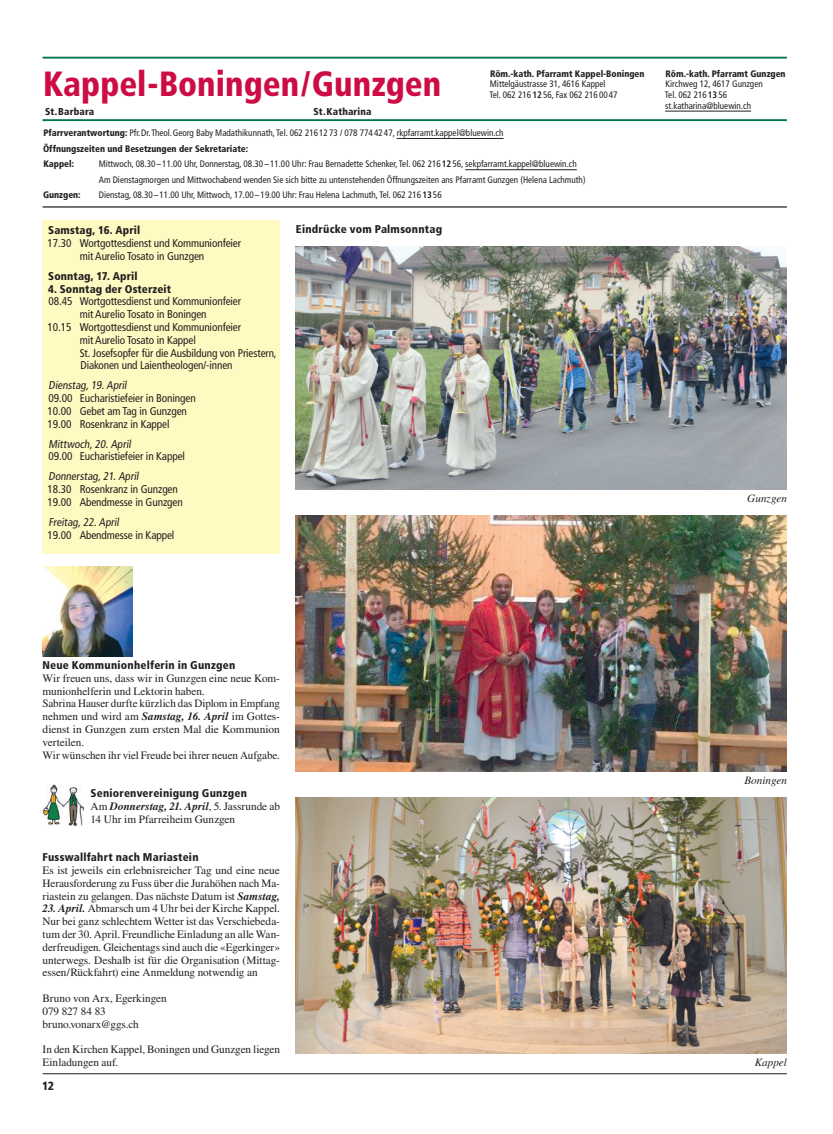
<style>
.page{position:relative;width:833px;height:1134px;background:#fff}
.page>*{position:absolute;margin:0;border:0;box-sizing:border-box;transform-origin:0 0}
.t1{font:900 condensed 35px "Frutiger";color:#cd0c44;scale:.95 1}
.t2{font:900 condensed 11.88px "Frutiger";color:#231f20}
.t3{font:11.25px/12.8px "Times";letter-spacing:-.005em;color:#231f20}
.t4{font:condensed 11.25px/12.9px "Frutiger";letter-spacing:-.01em;color:#231f20}
.t5{font:900 condensed 11.25px "Frutiger";letter-spacing:.015em;color:#231f20}
.t6{font:italic 11.25px "Times";color:#231f20}
.t7{font:900 condensed 10px "Frutiger";letter-spacing:.01em;color:#231f20}
.t8{font:condensed 9.38px/10.6px "Frutiger";color:#231f20}
.t9{font:900 condensed 9.38px "Frutiger";color:#231f20}
.s1{font-weight:700}
.s2{font-weight:900}
.s3{font-weight:700;font-style:italic}
</style>
<div class="page">
<hr style="left:43px;top:57px;width:744px;height:2px;background:#00794a">
<hr style="left:43px;top:119px;width:744px;height:2px;background:#00794a">
<hr style="left:43px;top:206px;width:744px;height:2px;background:#231f20">
<hr style="left:397px;top:138px;width:106px;height:1px;background:#231f20">
<hr style="left:465px;top:169px;width:112px;height:1px;background:#231f20">
<hr style="left:665px;top:111px;width:86px;height:1px;background:#231f20">
<hr style="left:43px;top:1073px;width:744px;height:1px;background:#231f20">
<div style="left:43px;top:220px;width:237px;height:334px;background:#fffac1"></div>
<img style="left:43px;top:566px;width:90px;height:90px">
<img style="left:43px;top:784px;width:40px;height:41px">
<img style="left:296px;top:246px;width:491px;height:243px">
<img style="left:296px;top:515px;width:491px;height:256px">
<img style="left:296px;top:797px;width:491px;height:256px">
<p class="t9" style="left:490px;top:68px;width:156px">Röm.-kath. Pfarramt Kappel-Boningen</p>
<p class="t8" style="left:489px;top:79px;width:130px">Mittelgäustrasse 31, 4616 Kappel<br>Tel. 062 216<span class="s1">12</span>56, Fax 062 216 00 47</p>
<p class="t8" style="left:43px;top:125px;width:462px;line-height:15.6px"><span class="s2">Pfarrverantwortung:</span> Pfr.Dr.Theol.Georg Baby Madathikunnath, Tel. 062 216 12 73 / 078 774 42 47, rkpfarramt.kappel@bluewin.ch<br><span class="s2">Öffnungszeiten und Besetzungen der Sekretariate:<br>Kappel:</span></p>
<h1 class="t1" style="left:43px;top:63px;width:421px">Kappel-Boningen/Gunzgen</h1>
<p class="t7" style="left:45px;top:105px;width:51px">St.Barbara</p>
<p class="t7" style="left:313px;top:105px;width:60px">St.Katharina</p>
<p class="t8" style="left:99px;top:156px;width:488px;line-height:15.6px">Mittwoch, 08.30– 11.00 Uhr, Donnerstag, 08.30–11.00 Uhr: Frau Bernadette Schenker, Tel. 062 216<span class="s1">12</span>56, sekpfarramt.kappel@bluewin.ch<br>Am Dienstagmorgen und Mittwochabend wenden Sie sich bitte zu untenstehenden Öffnungszeiten ans Pfarramt Gunzgen (Helena Lachmuth)</p>
<p class="t9" style="left:43px;top:190px;width:39px">Gunzgen:</p>
<p class="t8" style="left:99px;top:190px;width:344px">Dienstag, 08.30–11.00 Uhr, Mittwoch, 17.00–19.00 Uhr: Frau Helena Lachmuth, Tel. 062 216<span class="s1">13</span>56</p>
<p class="t5" style="left:48px;top:223px;width:93px">Samstag, 16. April</p>
<p class="t4" style="left:48px;top:237px;width:195px;text-align:center">17.30 Wortgottesdienst und Kommunionfeier mit Aurelio Tosato in Gunzgen</p>
<p class="t5" style="left:48px;top:269px;width:91px">Sonntag, 17. April</p>
<p class="t5" style="left:48px;top:282px;width:125px">4. Sonntag der Osterzeit</p>
<p class="t4" style="left:49px;top:295px;width:194px">08.45 Wortgottesdienst und Kommunionfeier</p>
<p class="t4" style="left:80px;top:308px;width:128px">mit Aurelio Tosato in Boningen</p>
<p class="t4" style="left:48px;top:321px;width:195px">10.15 Wortgottesdienst und Kommunionfeier</p>
<p class="t4" style="left:80px;top:333px;width:118px">mit Aurelio Tosato in Kappel</p>
<p class="t4" style="left:80px;top:346px;width:198px">St. Josefsopfer für die Ausbildung von Priestern,</p>
<p class="t4" style="left:80px;top:359px;width:154px">Diakonen und Laientheologen/-innen</p>
<p class="t4" style="left:48px;top:379px;width:150px">Dienstag,19.April<br>09.00 Eucharistiefeier in Boningen<br>10.00 Gebet am Tag in Gunzgen<br>19.00 Rosenkranz in Kappel</p>
<p class="t4" style="left:48px;top:437px;width:138px">Mittwoch,20.April<br>09.00 Eucharistiefeier in Kappel</p>
<p class="t4" style="left:48px;top:470px;width:137px">Donnerstag,21.April<br>18.30 Rosenkranz in Gunzgen<br>19.00 Abendmesse in Gunzgen</p>
<p class="t4" style="left:48px;top:516px;width:128px">Freitag,22.April<br>19.00 Abendmesse in Kappel</p>
<p class="t5" style="left:296px;top:223px;width:148px">Eindrücke vom Palmsonntag</p>
<p class="t9" style="left:665px;top:68px;width:122px">Röm.-kath. Pfarramt Gunzgen</p>
<p class="t8" style="left:665px;top:79px;width:99px">Kirchweg 12, 4617 Gunzgen<br>Tel. 062 216<span class="s1">13</span>56 st.katharina@bluewin.ch</p>
<p class="t6" style="left:747px;top:492px;width:41px">Gunzgen</p>
<p class="t5" style="left:43px;top:658px;width:194px">Neue Kommunionhelferin in Gunzgen</p>
<p class="t3" style="left:43px;top:671px;width:239px">Wir freuen uns, dass wir in Gunzgen eine neue Kom&shy;munionhelferin und Lektorin haben.<br>Sabrina Hauser durfte kürzlich das Diplom in Empfang nehmen und wird am <span class="s3">Samstag, 16. April</span> im Gottes&shy;dienst in Gunzgen zum ersten Mal die Kommunion verteilen.<br>Wir wünschen ihr viel Freude bei ihrer neuen Aufgabe.</p>
<p class="t5" style="left:91px;top:786px;width:158px">Seniorenvereinigung Gunzgen</p>
<p class="t3" style="left:91px;top:799px;width:191px">Am <span class="s3">Donnerstag, 21. April</span>, 5. Jassrunde ab<br>14 Uhr im Pfarreiheim Gunzgen</p>
<p class="t5" style="left:43px;top:850px;width:157px">Fusswallfahrt nach Mariastein</p>
<p class="t3" style="left:43px;top:864px;width:239px;text-align:justify">Es ist jeweils ein erlebnisreicher Tag und eine neue Herausforderung zu Fuss über die Jurahöhen nach Ma&shy;riastein zu gelangen. Das nächste Datum ist <span class="s3">Samstag,</span></p>
<p class="t3" style="left:43px;top:902px;width:239px;text-align:justify"><span class="s3">23. April.</span> Abmarsch um 4 Uhr bei der Kirche Kappel.<br>Nur bei ganz schlechtem Wetter ist das Verschiebeda&shy;tum der 30. April. Freundliche Einladung an alle Wan&shy;derfreudigen. Gleichentags sind auch die «Egerkinger» unterwegs. Deshalb ist für die Organisation (Mittag&shy;essen/Rückfahrt) eine Anmeldung notwendig an</p>
<p class="t3" style="left:43px;top:992px;width:126px">Bruno von Arx, Egerkingen<br>079 827 84 83 bruno.vonarx@ggs.ch</p>
<p class="t3" style="left:43px;top:1043px;width:239px">In den Kirchen Kappel, Boningen und Gunzgen liegen<br>Einladungen auf.</p>
<p class="t2" style="left:42px;top:1078px;width:14px">12</p>
<p class="t6" style="left:744px;top:774px;width:44px">Boningen</p>
<p class="t6" style="left:755px;top:1056px;width:34px">Kappel</p>
</div>
